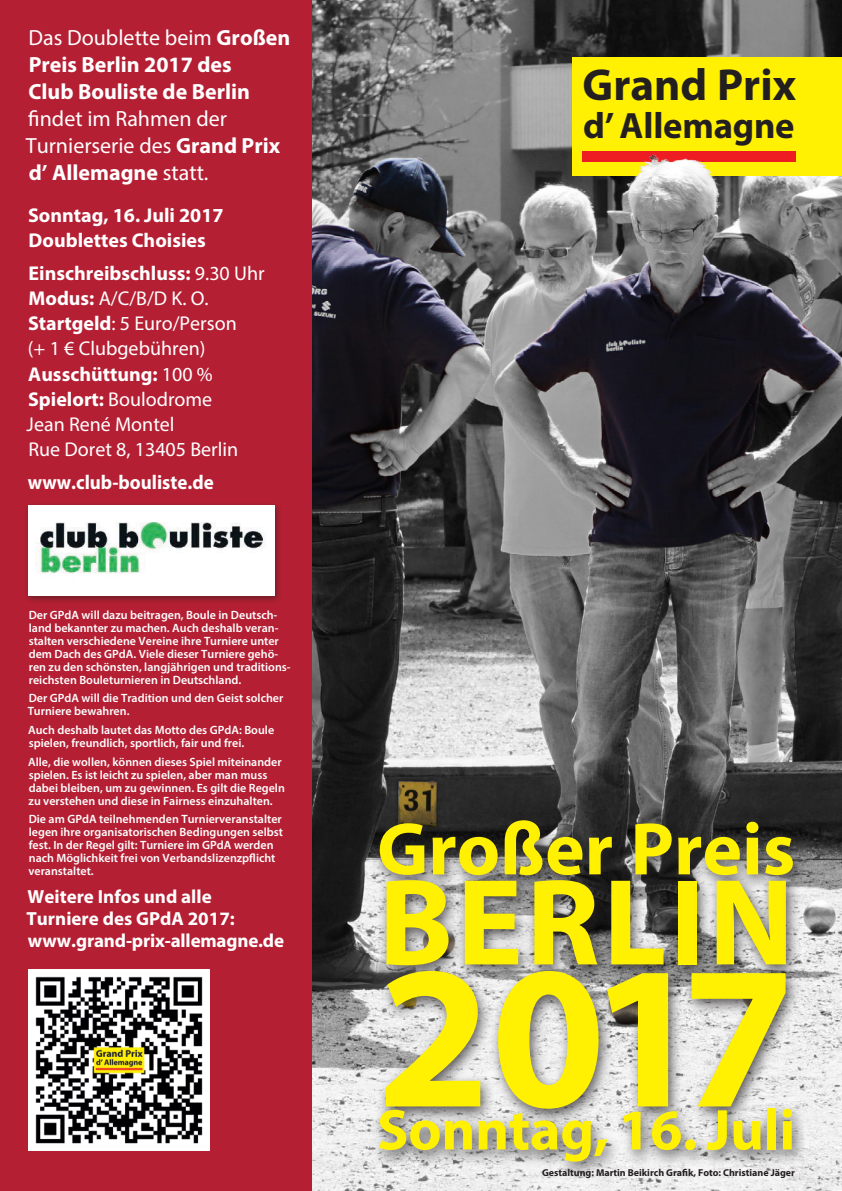
<style>
.page{position:relative;width:842px;height:1191px;background:#fff}
.page>*{position:absolute;margin:0;border:0;box-sizing:border-box;transform-origin:0 0}
.t1{font:700 205px "Myriad Pro";color:#fff101}
.t2{font:700 124px "Myriad Pro";letter-spacing:.025em;color:#fff101}
.t3{font:700 75px "Myriad Pro";color:#fff101}
.t4{font:700 58px "Myriad Pro";letter-spacing:-.005em;color:#fff101}
.t5{font:700 45px "Myriad Pro";color:#231f20}
.t6{font:700 36.7px "Myriad Pro";letter-spacing:-.005em;color:#231f20}
.Copy{font:700 22px/27px "Myriad Pro";color:#fff}
.Copy-2{font:20px/25px "Myriad Pro";color:#fff}
.Copy-3{font:700 20px/25px "Myriad Pro";color:#fff}
.Copy-4{font:700 20px "Myriad Pro";color:#fff;scale:.95 1}
.Copy-5{font:700 19px/22px "Myriad Pro";color:#fff}
.Copy-6{font:600 12px/13px "Myriad Pro";color:#fff}
.t7{font:700 10px "Myriad Pro";color:#231f20}
.s1{font-weight:400}
.s2{font-weight:700}
</style>
<div class="page">
<img style="left:312px;top:0;width:530px;height:1191px">
<div style="left:0;top:0;width:312px;height:1191px;background:#b51f33"></div>
<img style="left:28px;top:969px;width:181px;height:181px">
<div style="left:370px;top:813px;width:438px;height:365px;background:#231f20;opacity:.75"></div>
<div style="left:24px;top:501px;width:259px;height:103px;background:#231f20;opacity:.51"></div>
<div style="left:28px;top:505px;width:247px;height:90px;background:#fff"></div>
<img style="left:35px;top:522px;width:229px;height:52px">
<img style="left:465px;top:0;width:377px;height:310px">
<p class="Copy" style="left:26px;top:23px;width:266px"><span class="s1">Das Doublette beim</span> Großen<br>Preis Berlin 2017 des<br>Club Bouliste de Berlin <span class="s1">findet im Rahmen der<br>Turnierserie des</span> Grand Prix d’ Allemagne <span class="s1">statt.</span></p>
<p class="Copy-3" style="left:28px;top:202px;width:197px">Sonntag, 16. Juli 2017<br>Doublettes Choisies</p>
<p class="Copy-2" style="left:27px;top:261px;width:240px"><span class="s2">Einschreibschluss:</span> 9.30 Uhr<br><span class="s2">Modus:</span> A/C/B/D K. O.<br><span class="s2">Startgeld</span>: 5 Euro/Person<br>(+ 1 € Clubgebühren)<br><span class="s2">Ausschüttung:</span> 100 %<br><span class="s2">Spielort:</span> Boulodrome<br>Jean René Montel<br>Rue Doret 8, 13405 Berlin</p>
<p class="Copy-4" style="left:28px;top:469px;width:197px">www.club-bouliste.de</p>
<p class="Copy-6" style="left:29px;top:608px;width:263px">Der GPdA will dazu beitragen, Boule in Deutsch&shy;land bekannter zu machen. Auch deshalb veran&shy;stalten verschiedene Vereine ihre Turniere unter dem Dach des GPdA. Viele dieser Turniere gehö&shy;ren zu den schönsten, langjährigen und traditions&shy;reichsten Bouleturnieren in Deutschland.</p>
<p class="Copy-6" style="left:28px;top:691px;width:257px">Der GPdA will die Tradition und den Geist solcher<br>Turniere bewahren.</p>
<p class="Copy-6" style="left:28px;top:723px;width:247px">Auch deshalb lautet das Motto des GPdA: Boule spielen, freundlich, sportlich, fair und frei.</p>
<p class="Copy-6" style="left:28px;top:755px;width:258px">Alle, die wollen, können dieses Spiel miteinander spielen. Es ist leicht zu spielen, aber man muss dabei bleiben, um zu gewinnen. Es gilt die Regeln zu verstehen und diese in Fairness einzuhalten.</p>
<p class="Copy-6" style="left:28px;top:812px;width:256px">Die am GPdA teilnehmenden Turnierveranstalter legen ihre organisatorischen Bedingungen selbst fest. In der Regel gilt: Turniere im GPdA werden nach Möglichkeit frei von Verbandslizenzpflicht veranstaltet.</p>
<p class="Copy-5" style="left:26px;top:885px;width:210px">Weitere Infos und alle<br>Turniere des GPdA 2017:</p>
<p class="Copy-5" style="left:28px;top:929px;width:258px">www.grand-prix-allemagne.de</p>
<p class="t5" style="left:583px;top:56px;width:215px">Grand Prix</p>
<p class="t6" style="left:583px;top:101px;width:213px">d’ Allemagne</p>
<p class="t3" style="left:377px;top:800px;width:420px">Großer Preis</p>
<p class="t2" style="left:378px;top:841px;width:417px">BERLIN</p>
<p class="t1" style="left:377px;top:903px;width:420px">2017</p>
<p class="t4" style="left:377px;top:1092px;width:420px">Sonntag, 16. Juli</p>
<p class="t7" style="left:542px;top:1165px;width:254px">Gestaltung: Martin Beikirch Grafik, Foto: Christiane Jäger</p>
</div>
